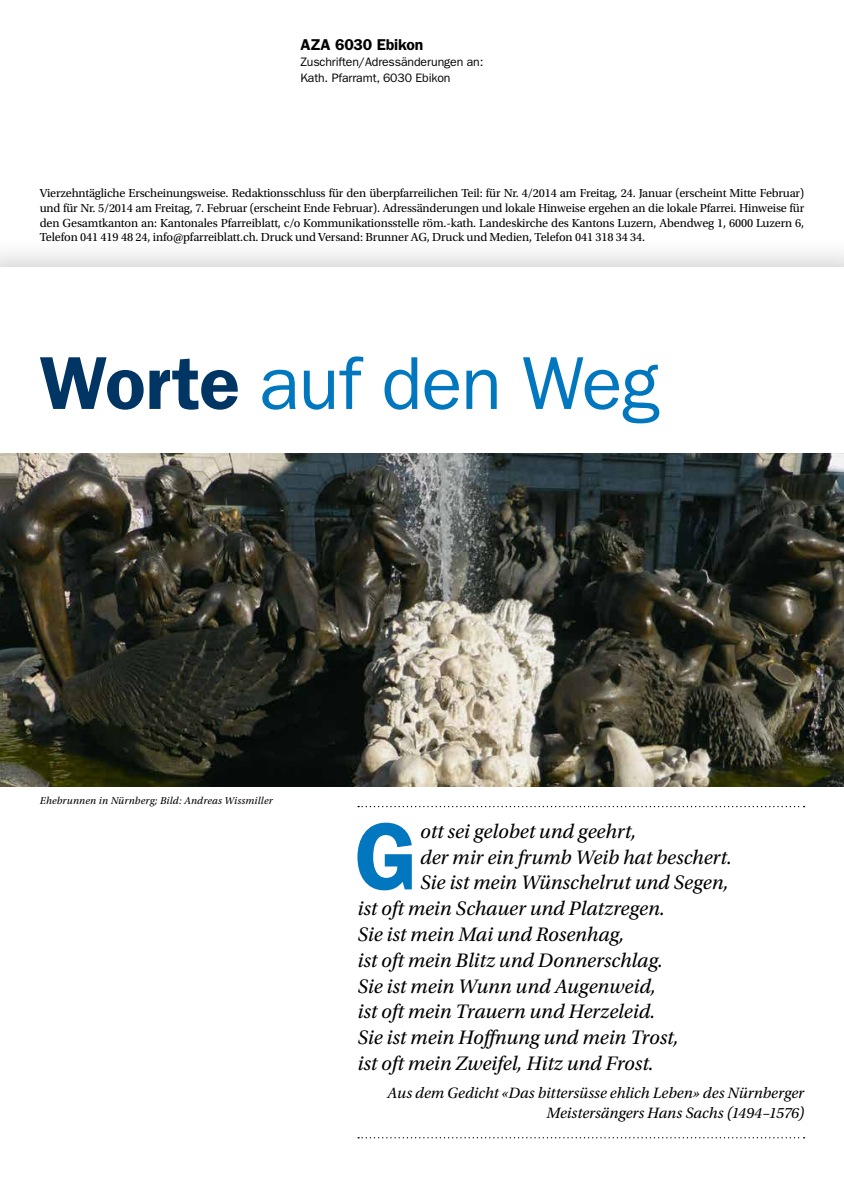
<style>
.page{position:relative;width:844px;height:1191px;background:#fff}
.page>*{position:absolute;margin:0;border:0;box-sizing:border-box;transform-origin:0 0}
.t1{font:600 95.9px "ITC Franklin Gothic Std";color:#0077be}
.t2{font:75.25px "ITC Franklin Gothic Std";letter-spacing:-.01em;color:#0077be}
.t3{font:italic 20.65px "Utopia Std";color:#000}
.t4{font:italic 15.75px/20.1px "Utopia Std";letter-spacing:.005em;color:#000;text-align:right}
.t5{font:600 15.75px "ITC Franklin Gothic Std";letter-spacing:-.01em;color:#000}
.t6{font:12.25px/14.7px "Utopia Std";letter-spacing:-.01em;color:#000;text-align:justify}
.t7{font:12.25px/15.8px "ITC Franklin Gothic Std";letter-spacing:-.01em;color:#000}
.t8{font:italic 10.5px "Utopia Std";letter-spacing:.02em;color:#000}
.s1{font-weight:600;color:#003564}
</style>
<div class="page">
<div style="left:0;top:235px;width:843px;height:956px;background:#000;opacity:.2"></div>
<div style="left:0;top:268px;width:843px;height:923px;background:#fff"></div>
<img style="left:0;top:454px;width:843px;height:332px">
<svg style="left:358px;top:1137px;width:446px;height:1px"></svg>
<svg style="left:358px;top:806px;width:446px;height:1px"></svg>
<p class="t5" style="left:300px;top:36px;width:124px">AZA 6030 Ebikon</p>
<p class="t7" style="left:300px;top:54px;width:184px">Zuschriften/Adressänderungen an:<br>Kath. Pfarramt, 6030 Ebikon</p>
<p class="t6" style="left:40px;top:186px;width:766px">Vierzehntägliche Erscheinungsweise. Redaktionsschluss für den überpfarreilichen Teil: für Nr. 4/2014 am Freitag, 24. Januar (erscheint Mitte Februar) und für Nr. 5/2014 am Freitag, 7. Februar (erscheint Ende Februar). Adressänderungen und lokale Hinweise ergehen an die lokale Pfarrei. Hinweise für den Gesamtkanton an: Kantonales Pfarreiblatt, c/o Kommunikationsstelle röm.-kath. Landeskirche des Kantons Luzern, Abendweg 1, 6000 Luzern 6, Telefon 041 419 48 24, info@pfarreiblatt.ch. Druck und Versand: Brunner AG, Druck und Medien, Telefon 041 318 34 34.</p>
<h2 class="t2" style="left:40px;top:340px;width:621px"><span class="s1">Worte</span> auf den Weg</h2>
<p class="t8" style="left:40px;top:794px;width:234px">Ehebrunnen in Nürnberg; Bild: Andreas Wissmiller</p>
<h1 class="t1" style="left:354px;top:799px;width:65px">G</h1>
<h3 class="t3" style="left:420px;top:820px;width:217px">ott sei gelobet und geehrt,</h3>
<h3 class="t3" style="left:420px;top:845px;width:313px">der mir ein frumb Weib hat beschert.</h3>
<h3 class="t3" style="left:420px;top:871px;width:310px">Sie ist mein Wünschelrut und Segen,</h3>
<h3 class="t3" style="left:357px;top:897px;width:309px">ist oft mein Schauer und Platzregen.</h3>
<h3 class="t3" style="left:357px;top:923px;width:268px">Sie ist mein Mai und Rosenhag,</h3>
<h3 class="t3" style="left:357px;top:949px;width:307px">ist oft mein Blitz und Donnerschlag.</h3>
<h3 class="t3" style="left:357px;top:974px;width:300px">Sie ist mein Wunn und Augenweid,</h3>
<h3 class="t3" style="left:357px;top:1000px;width:299px">ist oft mein Trauern und Herzeleid.</h3>
<h3 class="t3" style="left:357px;top:1026px;width:322px">Sie ist mein Hoffnung und mein Trost,</h3>
<h3 class="t3" style="left:357px;top:1052px;width:298px">ist oft mein Zweifel, Hitz und Frost.</h3>
<p class="t4" style="left:387px;top:1083px;width:418px">Aus dem Gedicht «Das bittersüsse ehlich Leben» des Nürnberger<br>Meistersängers Hans Sachs (1494–1576)</p>
</div>
